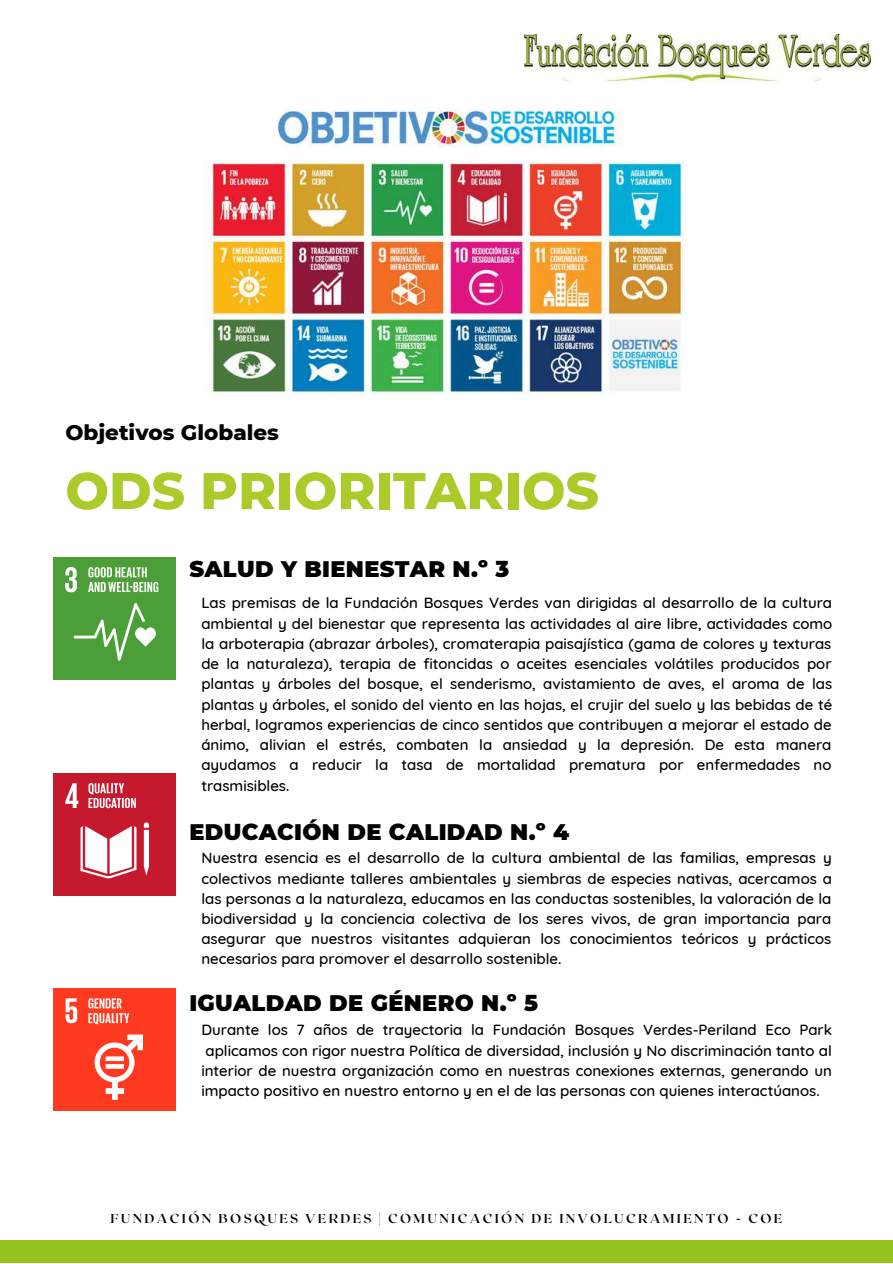
<style>
.page{position:relative;width:893px;height:1264px;background:#fff}
.page>*{position:absolute;margin:0;border:0;box-sizing:border-box;transform-origin:0 0}
.t1{font:800 51.6px "Montserrat";color:#abcb2b}
.t2{font:900 22.5px "Montserrat";letter-spacing:.015em;color:#000}
.t3{font:800 21.45px "Montserrat";color:#000}
.t4{font:500 15px/20.2px "Quicksand";color:#000;text-align:justify}
.t5{font:700 12.9px "Roxborough CF";letter-spacing:.18em;color:#000}
</style>
<div class="page">
<div style="left:0;top:1240px;width:892px;height:22px;background:#94c11f"></div>
<div style="left:53px;top:773px;width:123px;height:122px;background:#c5192d"></div>
<svg style="left:65px;top:783px;width:13px;height:25px"></svg>
<svg style="left:80px;top:822px;width:69px;height:56px"></svg>
<svg style="left:88px;top:783px;width:48px;height:25px"></svg>
<div style="left:53px;top:988px;width:123px;height:122px;background:#ff3a21"></div>
<svg style="left:66px;top:998px;width:11px;height:25px"></svg>
<svg style="left:95px;top:1034px;width:48px;height:65px"></svg>
<svg style="left:88px;top:998px;width:41px;height:26px"></svg>
<img style="left:203px;top:110px;width:483px;height:286px">
<img style="left:524px;top:34px;width:346px;height:46px">
<div style="left:53px;top:557px;width:123px;height:122px;background:#4c9f38"></div>
<svg style="left:65px;top:567px;width:12px;height:25px"></svg>
<svg style="left:74px;top:603px;width:82px;height:57px"></svg>
<svg style="left:88px;top:567px;width:70px;height:25px"></svg>
<h3 class="t3" style="left:65px;top:419px;width:215px">Objetivos Globales</h3>
<h1 class="t1" style="left:65px;top:459px;width:535px">ODS PRIORITARIOS</h1>
<h2 class="t2" style="left:189px;top:555px;width:321px">SALUD Y BIENESTAR N.º 3</h2>
<p class="t4" style="left:201px;top:592px;width:632px">Las premisas de la Fundación Bosques Verdes van dirigidas al desarrollo de la cultura ambiental y del bienestar que representa las actividades al aire libre, actividades como la arboterapia (abrazar árboles), cromaterapia paisajística (gama de colores y texturas de la naturaleza), terapia de fitoncidas o aceites esenciales volátiles producidos por plantas y árboles del bosque, el senderismo, avistamiento de aves, el aroma de las plantas y árboles, el sonido del viento en las hojas, el crujir del suelo y las bebidas de té herbal, logramos experiencias de cinco sentidos que contribuyen a mejorar el estado de ánimo, alivian el estrés, combaten la ansiedad y la depresión. De esta manera ayudamos a reducir la tasa de mortalidad prematura por enfermedades no trasmisibles.</p>
<h2 class="t2" style="left:189px;top:818px;width:381px">EDUCACIÓN DE CALIDAD N.º 4</h2>
<p class="t4" style="left:201px;top:847px;width:632px">Nuestra esencia es el desarrollo de la cultura ambiental de las familias, empresas y colectivos mediante talleres ambientales y siembras de especies nativas, acercamos a las personas a la naturaleza, educamos en las conductas sostenibles, la valoración de la biodiversidad y la conciencia colectiva de los seres vivos, de gran importancia para asegurar que nuestros visitantes adquieran los conocimientos teóricos y prácticos necesarios para promover el desarrollo sostenible.</p>
<h2 class="t2" style="left:189px;top:988px;width:350px">IGUALDAD DE GÉNERO N.º 5</h2>
<p class="t4" style="left:201px;top:1019px;width:632px">Durante los 7 años de trayectoria la Fundación Bosques Verdes-Periland Eco Park aplicamos con rigor nuestra Política de diversidad, inclusión y No discriminación tanto al interior de nuestra organización como en nuestras conexiones externas, generando un impacto positivo en nuestro entorno y en el de las personas con quienes interactúanos.</p>
<p class="t5" style="left:110px;top:1209px;width:673px">FUNDACIÓN BOSQUES VERDES | COMUNICACIÓN DE INVOLUCRAMIENTO - COE</p>
</div>
